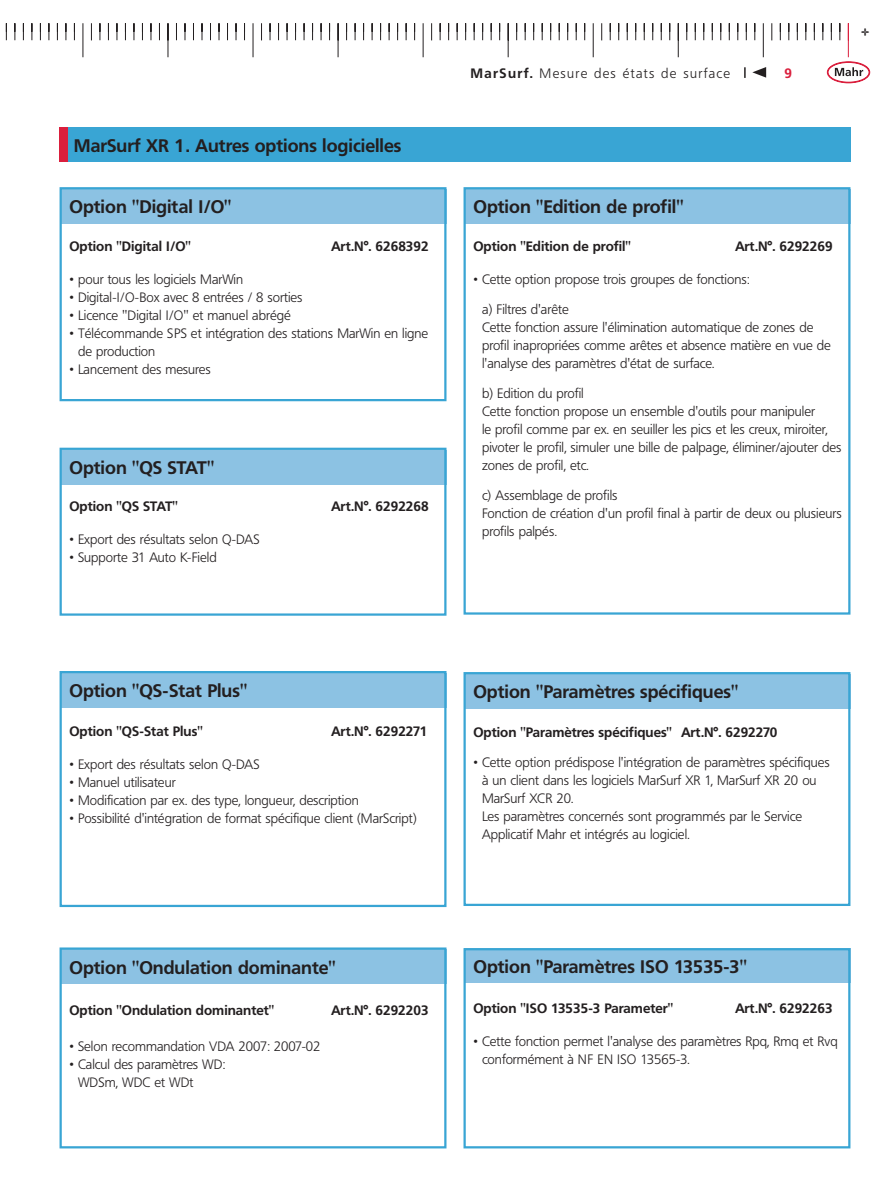
<style>
.page{position:relative;width:893px;height:1191px;background:#fff}
.page>*{position:absolute;margin:0;border:0;box-sizing:border-box;transform-origin:0 0}
.t1{font:700 18px "Frutiger BQ";color:#231f20}
.t2{font:18px "Digital ICG";color:#231f20}
.t3{font:300 13.5px/18px "Frutiger BQ";color:#231f20}
.t4{font:700 13.5px "Frutiger BQ";color:#231f20}
.t5{font:300 13.5px "Frutiger BQ";letter-spacing:.1em;color:#231f20}
.t6{font:700 13.5px "Frutiger BQ";color:#da1f3d}
.s1{font-weight:700}
</style>
<div class="page">
<div style="left:60px;top:190px;width:386px;height:34px;background:#8cc2e3"></div>
<div style="left:60px;top:450px;width:386px;height:34px;background:#8cc2e3"></div>
<div style="left:60px;top:673px;width:386px;height:34px;background:#8cc2e3"></div>
<div style="left:60px;top:950px;width:386px;height:34px;background:#8cc2e3"></div>
<div style="left:464px;top:190px;width:386px;height:34px;background:#8cc2e3"></div>
<div style="left:464px;top:674px;width:386px;height:34px;background:#8cc2e3"></div>
<div style="left:464px;top:949px;width:386px;height:34px;background:#8cc2e3"></div>
<div style="left:60px;top:128px;width:790px;height:34px;background:#39a5d4"></div>
<div style="left:60px;top:187px;width:386px;height:214px;border:2px solid #39a5d4"></div>
<div style="left:60px;top:448px;width:386px;height:167px;border:2px solid #39a5d4"></div>
<div style="left:60px;top:671px;width:386px;height:236px;border:2px solid #39a5d4"></div>
<div style="left:60px;top:947px;width:386px;height:201px;border:2px solid #39a5d4"></div>
<div style="left:463px;top:187px;width:387px;height:427px;border:2px solid #39a5d4"></div>
<div style="left:463px;top:672px;width:387px;height:234px;border:2px solid #39a5d4"></div>
<div style="left:463px;top:948px;width:387px;height:200px;border:2px solid #39a5d4"></div>
<svg style="left:5px;top:23px;width:865px;height:60px"></svg>
<div style="left:60px;top:128px;width:8px;height:34px;background:#da1f3d"></div>
<h1 class="t1" style="left:74px;top:135px;width:329px">MarSurf XR 1. Autres options logicielles</h1>
<h1 class="t1" style="left:70px;top:196px;width:163px">Option "Digital I/O"</h1>
<p class="t4" style="left:70px;top:239px;width:123px">Option "Digital I/O"</p>
<p class="t4" style="left:331px;top:239px;width:99px">Art.N°. 6268392</p>
<p class="t3" style="left:70px;top:271px;width:175px">• pour tous les logiciels MarWin</p>
<p class="t3" style="left:70px;top:289px;width:234px">• Digital-I/O-Box avec 8 entrées / 8 sorties</p>
<p class="t3" style="left:70px;top:307px;width:223px">• Licence "Digital I/O" et manuel abrégé</p>
<p class="t3" style="left:70px;top:325px;width:106px">• Télécommande SPS</p>
<p class="t3" style="left:191px;top:325px;width:239px">et intégration des stations MarWin en ligne</p>
<p class="t3" style="left:78px;top:343px;width:79px">de production</p>
<p class="t3" style="left:70px;top:361px;width:143px">• Lancement des mesures</p>
<h1 class="t1" style="left:70px;top:457px;width:146px">Option "QS STAT"</h1>
<p class="t4" style="left:70px;top:498px;width:110px">Option "QS STAT"</p>
<p class="t4" style="left:331px;top:498px;width:99px">Art.N°. 6292268</p>
<p class="t3" style="left:70px;top:530px;width:176px">• Export des résultats selon Q-DAS</p>
<p class="t3" style="left:70px;top:548px;width:149px">• Supporte 31 Auto K-Field</p>
<p class="t5" style="left:470px;top:65px;width:261px"><span class="s1">MarSurf.</span> Mesure des états de surface</p>
<p class="t6" style="left:784px;top:65px;width:9px">9</p>
<h1 class="t2" style="left:860px;top:19px;width:11px">+</h1>
<h1 class="t1" style="left:473px;top:196px;width:211px">Option "Edition de profil"</h1>
<p class="t4" style="left:473px;top:238px;width:159px">Option "Edition de profil"</p>
<p class="t4" style="left:735px;top:238px;width:99px">Art.N°. 6292269</p>
<p class="t3" style="left:473px;top:270px;width:278px">• Cette option propose trois groupes de fonctions:</p>
<p class="t3" style="left:482px;top:300px;width:350px">a) Filtres d'arête<br>Cette fonction assure l'élimination automatique de zones de profil inapropriées comme arêtes et absence matière en vue de l'analyse des paramètres d'état de surface.</p>
<p class="t3" style="left:482px;top:384px;width:361px">b) Edition du profil<br>Cette fonction propose un ensemble d'outils pour manipuler<br>le profil comme par ex. en seuiller les pics et les creux, miroiter, pivoter le profil, simuler une bille de palpage, éliminer/ajouter des zones de profil, etc.</p>
<p class="t3" style="left:482px;top:486px;width:361px">c) Assemblage de profils<br>Fonction de création d'un profil final à partir de deux ou plusieurs profils palpés.</p>
<h1 class="t1" style="left:70px;top:680px;width:179px">Option "QS-Stat Plus"</h1>
<p class="t4" style="left:70px;top:723px;width:135px">Option "QS-Stat Plus"</p>
<p class="t4" style="left:331px;top:723px;width:98px">Art.N°. 6292271</p>
<p class="t3" style="left:70px;top:755px;width:176px">• Export des résultats selon Q-DAS</p>
<p class="t3" style="left:70px;top:773px;width:108px">• Manuel utilisateur</p>
<p class="t3" style="left:70px;top:791px;width:291px">• Modification par ex. des type, longueur, description</p>
<p class="t3" style="left:70px;top:809px;width:349px">• Possibilité d'intégration de format spécifique client (MarScript)</p>
<h1 class="t1" style="left:473px;top:681px;width:266px">Option "Paramètres spécifiques"</h1>
<p class="t4" style="left:473px;top:724px;width:305px">Option "Paramètres spécifiques" Art.N°. 6292270</p>
<p class="t3" style="left:482px;top:753px;width:349px;text-indent:-9px">• Cette option prédispose l'intégration de paramètres spécifiques à un client dans les logiciels MarSurf XR 1, MarSurf XR 20 ou MarSurf XCR 20.<br>Les paramètres concernés sont programmés par le Service Applicatif Mahr et intégrés au logiciel.</p>
<h1 class="t1" style="left:70px;top:956px;width:268px">Option "Ondulation dominante"</h1>
<p class="t4" style="left:70px;top:1002px;width:206px">Option "Ondulation dominantet"</p>
<p class="t4" style="left:331px;top:1002px;width:99px">Art.N°. 6292203</p>
<p class="t3" style="left:70px;top:1037px;width:253px">• Selon recommandation VDA 2007: 2007-02</p>
<p class="t3" style="left:78px;top:1055px;width:149px;text-indent:-9px">• Calcul des paramètres WD:<br>WDSm, WDC et WDt</p>
<h1 class="t1" style="left:473px;top:955px;width:275px">Option "Paramètres ISO 13535-3"</h1>
<p class="t4" style="left:473px;top:999px;width:201px">Option "ISO 13535-3 Parameter"</p>
<p class="t4" style="left:735px;top:999px;width:99px">Art.N°. 6292263</p>
<p class="t3" style="left:482px;top:1032px;width:357px;text-indent:-9px">• Cette fonction permet l'analyse des paramètres Rpq, Rmq et Rvq conformément à NF EN ISO 13565-3.</p>
</div>
